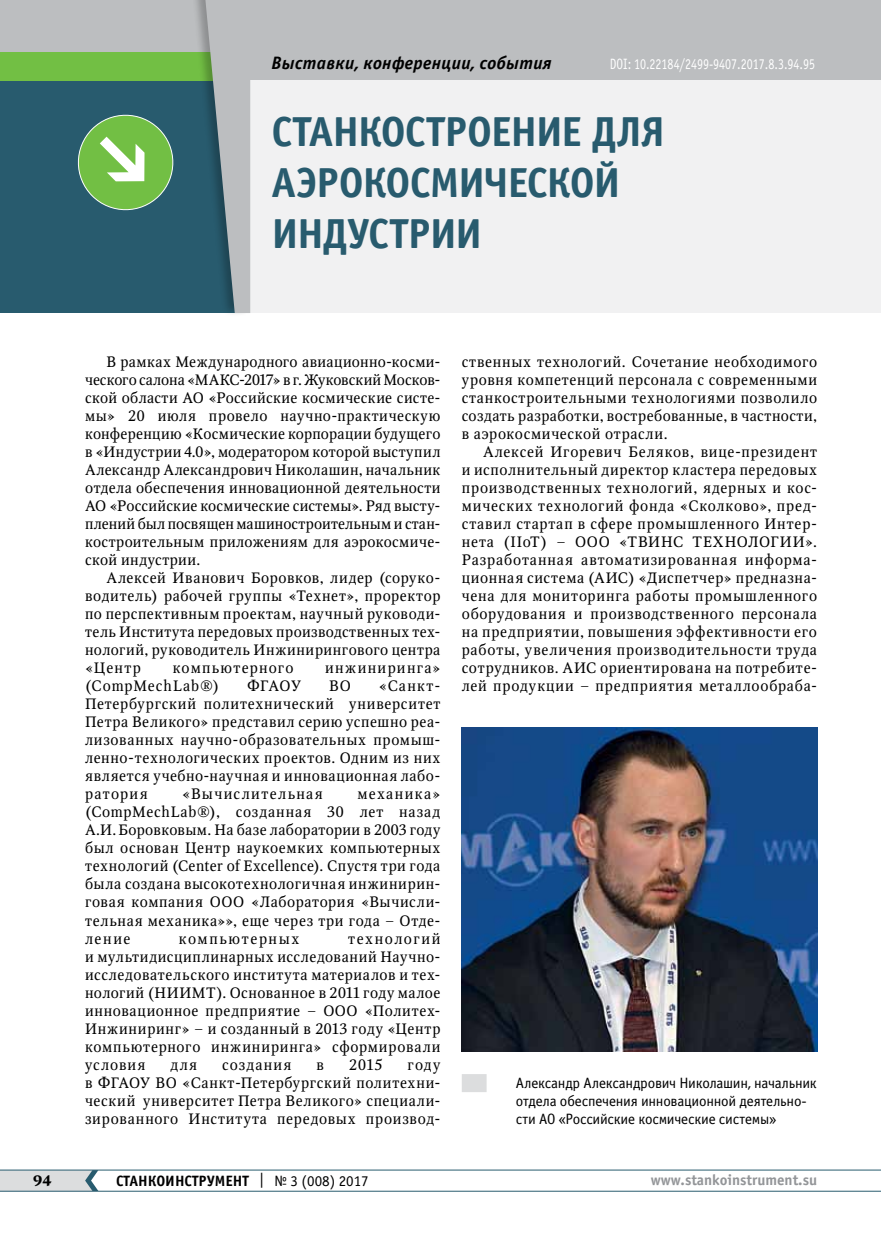
<style>
.page{position:relative;width:881px;height:1234px;background:#fff}
.page>*{position:absolute;margin:0;border:0;box-sizing:border-box;transform-origin:0 0}
.t1{font:700 42px/51px "Officina Sans C";letter-spacing:-.025em;color:#285b6e}
.t2{font:italic 700 18px "Officina Sans C";letter-spacing:.015em;color:#000}
.t3{font:15px/18px "Octava";letter-spacing:.05em;color:#000;text-align:justify}
.t4{font:15px/18px "Officina Sans C";letter-spacing:-.015em;color:#000}
.t5{font:15px "Officina Sans C";color:#fff;scale:.8 1}
.t6{font:700 15px "Officina Sans C";color:#000}
.t7{font:700 15px "Officina Sans C";color:#939598}
.t8{font:15px "Octava";letter-spacing:.095em;color:#000}
.t9{font:15px "Octava";letter-spacing:.075em;color:#000}
.t10{font:15px "Octava";letter-spacing:.09em;color:#000}
.t11{font:15px "Octava";letter-spacing:.11em;color:#000}
.t12{font:15px "Octava";letter-spacing:.07em;color:#000}
.t13{font:700 15px "Octava";color:#000}
.s1{font-weight:400}
</style>
<div class="page">
<hr style="left:0;top:1190px;width:880px;height:1px;background:#285b6e">
<hr style="left:0;top:1169px;width:880px;height:1px;background:#285b6e">
<svg style="left:0;top:1169px;width:98px;height:21px;background:#cbd1d4"></svg>
<div style="left:0;top:0;width:880px;height:81px;background:#bcbec0"></div>
<div style="left:214px;top:81px;width:666px;height:232px;background:#f1f1f2"></div>
<div style="left:0;top:74px;width:236px;height:239px;background:#285b6e"></div>
<svg style="left:77px;top:114px;width:97px;height:97px"></svg>
<div style="left:0;top:52px;width:222px;height:29px;background:#72bf44"></div>
<div style="left:190px;top:0;width:61px;height:317px;background:#000;opacity:.25"></div>
<svg style="left:205px;top:0;width:45px;height:313px"></svg>
<img style="left:461px;top:727px;width:355px;height:324px">
<div style="left:461px;top:1073px;width:25px;height:18px;background:#dcddde"></div>
<p class="t2" style="left:271px;top:53px;width:282px">Выставки, конференции, события</p>
<p class="t5" style="left:609px;top:56px;width:258px">DOI: 10.22184/2499-9407.2017.8.3.94.95</p>
<h1 class="t1" style="left:271px;top:107px;width:395px">Станкостроение для аэрокосмической индустрии</h1>
<p class="t3" style="left:85px;top:353px;width:357px;text-indent:21px">В рамках Международного авиационно-косми&shy;ческого салона «МАКС-2017» в г. Жуковский Москов&shy;ской области АО «Российские космические систе&shy;мы» 20 июля провело научно-практическую конференцию «Космические корпорации будущего в «Индустрии 4.0», модератором которой выступил Александр Александрович Николашин, начальник отдела обеспечения инновационной деятельности АО «Российские космические системы». Ряд высту&shy;плений был посвящен машиностроительным и стан&shy;костроительным приложениям для аэрокосмиче&shy;ской индустрии.</p>
<p class="t3" style="left:85px;top:569px;width:357px;text-indent:21px">Алексей Иванович Боровков, лидер (соруко&shy;водитель) рабочей группы «Технет», проректор по перспективным проектам, научный руководи&shy;тель Института передовых производственных тех&shy;нологий, руководитель Инжинирингового центра «Центр</p>
<p class="t9" style="left:173px;top:658px;width:122px">компьютерного</p>
<p class="t10" style="left:325px;top:658px;width:117px">инжиниринга»</p>
<p class="t3" style="left:85px;top:677px;width:135px">(CompMechLab®)</p>
<p class="t3" style="left:247px;top:677px;width:56px">ФГАОУ</p>
<p class="t3" style="left:329px;top:677px;width:23px">ВО</p>
<p class="t3" style="left:85px;top:677px;width:357px;text-indent:293px">«Санкт-Петербургский политехнический университет Петра Великого» представил серию успешно реа&shy;лизованных научно-образовательных промыш&shy;ленно-технологических проектов. Одним из них является учебно-научная и инновационная лабо&shy;ратория</p>
<p class="t8" style="left:182px;top:784px;width:142px">«Вычислительная</p>
<p class="t3" style="left:85px;top:785px;width:357px;text-indent:272px">механика» (CompMechLab®), созданная 30 лет назад А.И.Боровковым. На базе лаборатории в 2003 году был основан Центр наукоемких компьютерных технологий (Center of Excellence). Спустя три года была создана высокотехнологичная инжинирин&shy;говая компания ООО «Лаборатория «Вычисли&shy;тельная механика»», еще через три года – Отде&shy;ление</p>
<p class="t3" style="left:85px;top:929px;width:357px;text-indent:263px">технологий и мультидисциплинарных исследований Научно&shy;исследовательского института материалов и тех&shy;нологий (НИИМТ). Основанное в 2011 году малое инновационное предприятие – ООО «Политех-Инжиниринг» − и созданный в 2013 году «Центр компьютерного инжиниринга» сформировали условия</p>
<p class="t11" style="left:179px;top:928px;width:122px">компьютерных</p>
<p class="t3" style="left:170px;top:1055px;width:28px">для</p>
<p class="t12" style="left:222px;top:1054px;width:71px">создания</p>
<p class="t3" style="left:316px;top:1055px;width:9px">в</p>
<p class="t3" style="left:349px;top:1055px;width:35px">2015</p>
<p class="t3" style="left:85px;top:1055px;width:357px;text-indent:322px">году в ФГАОУ ВО «Санкт-Петербургский политехни&shy;ческий университет Петра Великого» специали&shy;зированного Института передовых производ-</p>
<p class="t3" style="left:461px;top:353px;width:357px">ственных технологий. Сочетание необходимого уровня компетенций персонала с современными станкостроительными технологиями позволило создать разработки, востребованные, в частности, в аэрокосмической отрасли.</p>
<p class="t3" style="left:461px;top:443px;width:357px;text-indent:21px">Алексей Игоревич Беляков, вице-президент и исполнительный директор кластера передовых производственных технологий, ядерных и кос&shy;мических технологий фонда «Сколково», пред&shy;ставил стартап в сфере промышленного Интер&shy;нета (IIoT) – ООО «ТВИНС ТЕХНОЛОГИИ».<br>Разработанная автоматизированная информа&shy;ционная система (АИС) «Диспетчер» предназна&shy;чена для мониторинга работы промышленного оборудования и производственного персонала на предприятии, повышения эффективности его работы, увеличения производительности труда сотрудников. АИС ориентирована на потребите&shy;лей продукции – предприятия металлообраба-</p>
<p class="t4" style="left:515px;top:1073px;width:302px">Александр Александрович Николашин, начальник отдела обеспечения инновационной деятельно&shy;сти АО «Российские космические системы»</p>
<p class="t13" style="left:33px;top:1170px;width:20px">94</p>
<p class="t6" style="left:116px;top:1171px;width:254px">СТАНКОИНСТРУМЕНТ <span class="s1">| № 3 (008) 2017</span></p>
<p class="t7" style="left:650px;top:1171px;width:168px">www.stankoinstrument.su</p>
</div>
